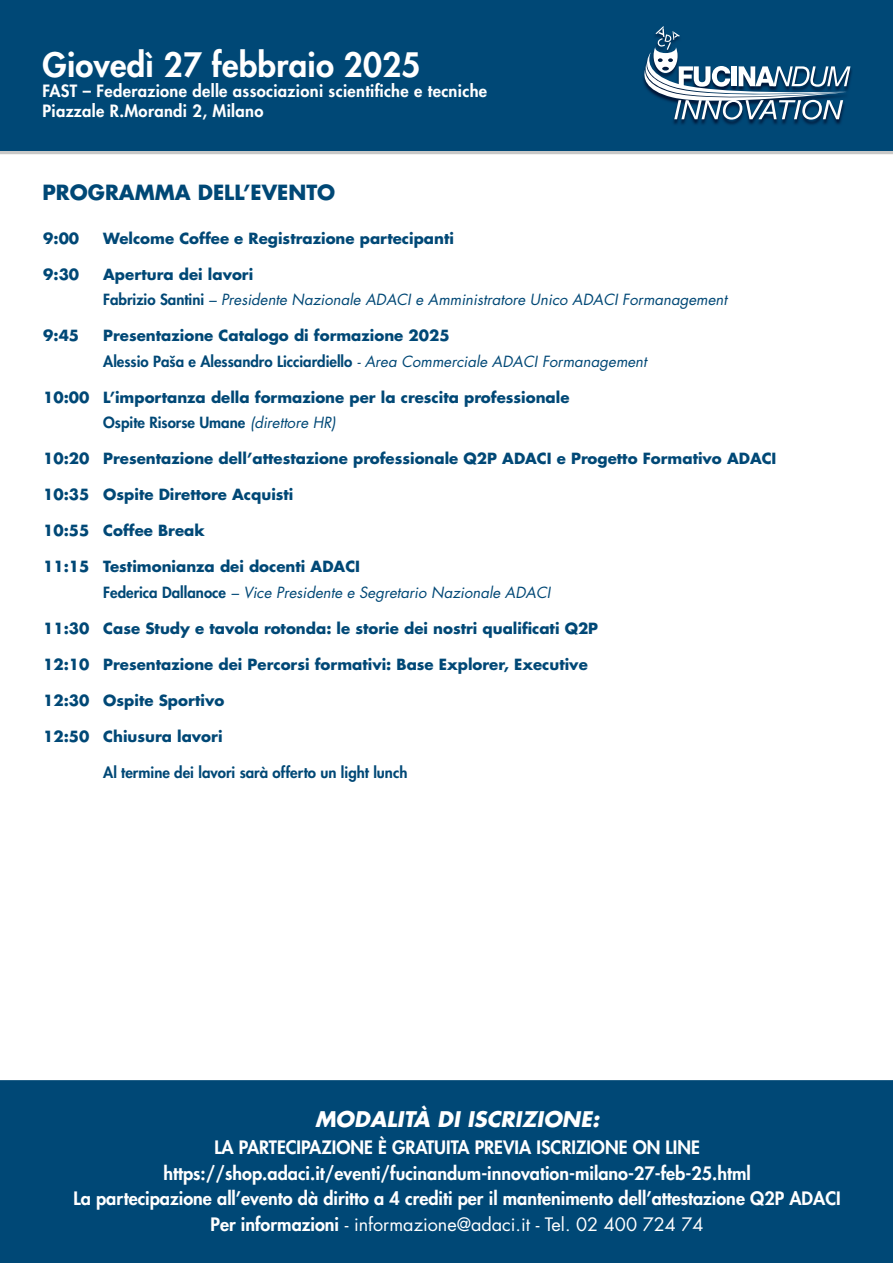
<style>
.page{position:relative;width:893px;height:1263px;background:#fff}
.page>*{position:absolute;margin:0;border:0;box-sizing:border-box;transform-origin:0 0}
.t1{font:800 32.85px "Futura Std";letter-spacing:.01em;color:#fff}
.t2{font:italic 700 21px "Futura Std";color:#fff}
.t3{font:700 20.4px "Futura Std";color:#004876}
.t4{font:800 18px/25.5px "Futura Std";color:#fff;text-align:center}
.t5{font:800 16.5px/19.8px "Futura Std";letter-spacing:.02em;color:#fff}
.t6{font:700 15px/25.5px "Futura Std";color:#004876}
.t7{font:italic 15px/25.5px "Futura Std";color:#004876}
.t8{font:800 15px "Futura Std";color:#004876}
.s1{font-weight:700;font-style:normal}
.s2{font-weight:800;font-style:normal}
.s3{font-weight:800}
.s4{font-weight:400;font-style:italic}
.s5{font-weight:400}
</style>
<div class="page">
<hr style="left:0;top:150px;width:893px;height:4px;background:#c8c8c7">
<div style="left:0;top:0;width:893px;height:151px;background:#004876"></div>
<div style="left:0;top:1080px;width:893px;height:183px;background:#004876"></div>
<img style="left:673px;top:66px;width:179px;height:59px">
<svg style="left:643px;top:26px;width:207px;height:94px"></svg>
<h1 class="t1" style="left:43px;top:44px;width:379px">Giovedì 27 febbraio 2025</h1>
<p class="t5" style="left:43px;top:81px;width:446px">FAST – Federazione delle associazioni scientifiche e tecniche<br>Piazzale R.Morandi 2, Milano</p>
<h3 class="t3" style="left:43px;top:178px;width:294px">PROGRAMMA DELL’EVENTO</h3>
<p class="t6" style="left:43px;top:225px;width:38px">9:00</p>
<p class="t6" style="left:103px;top:225px;width:352px">Welcome Coffee e Registrazione partecipanti</p>
<p class="t6" style="left:43px;top:261px;width:38px">9:30</p>
<p class="t7" style="left:103px;top:262px;width:625px"><span class="s1">Apertura dei lavori<br></span><span class="s2">Fabrizio Santini</span> – Presidente Nazionale ADACI e Amministratore Unico ADACI Formanagement</p>
<p class="t6" style="left:43px;top:323px;width:38px">9:45</p>
<p class="t6" style="left:103px;top:323px;width:545px">Presentazione Catalogo di formazione 2025<br><span class="s3">Alessio Paša e Alessandro Licciardiello</span> <span class="s4">- Area Commerciale ADACI Formanagement</span></p>
<p class="t6" style="left:103px;top:384px;width:468px;text-indent:-60px">10:00 L’importanza della formazione per la crescita professionale<br><span class="s3">Ospite Risorse Umane</span> <span class="s4">(direttore HR)</span></p>
<p class="t6" style="left:43px;top:446px;width:735px">10:20 Presentazione dell’attestazione professionale Q2P ADACI e Progetto Formativo ADACI</p>
<p class="t6" style="left:43px;top:482px;width:252px">10:35 Ospite Direttore Acquisti</p>
<p class="t6" style="left:43px;top:518px;width:163px">10:55 Coffee Break</p>
<p class="t7" style="left:103px;top:554px;width:449px;text-indent:-60px"><span class="s1">11:15 Testimonianza dei docenti ADACI<br></span><span class="s2">Federica Dallanoce</span> – Vice Presidente e Segretario Nazionale ADACI</p>
<p class="t6" style="left:43px;top:615px;width:556px">11:30 Case Study e tavola rotonda: le storie dei nostri qualificati Q2P</p>
<p class="t6" style="left:43px;top:651px;width:546px">12:10 Presentazione dei Percorsi formativi: Base Explorer, Executive</p>
<p class="t6" style="left:43px;top:687px;width:183px">12:30 Ospite Sportivo</p>
<p class="t6" style="left:43px;top:723px;width:181px">12:50 Chiusura lavori</p>
<p class="t8" style="left:103px;top:763px;width:306px">Al termine dei lavori sarà offerto un light lunch</p>
<h2 class="t2" style="left:315px;top:1105px;width:286px">MODALITÀ DI ISCRIZIONE:</h2>
<p class="t4" style="left:73px;top:1135px;width:769px">LA PARTECIPAZIONE È GRATUITA PREVIA ISCRIZIONE ON LINE https://shop.adaci.it/eventi/fucinandum-innovation-milano-27-feb-25.html<br>La partecipazione all’evento dà diritto a 4 crediti per il mantenimento dell’attestazione Q2P ADACI Per informazioni <span class="s5">- informazione@adaci.it - Tel. 02 400 724 74</span></p>
</div>
